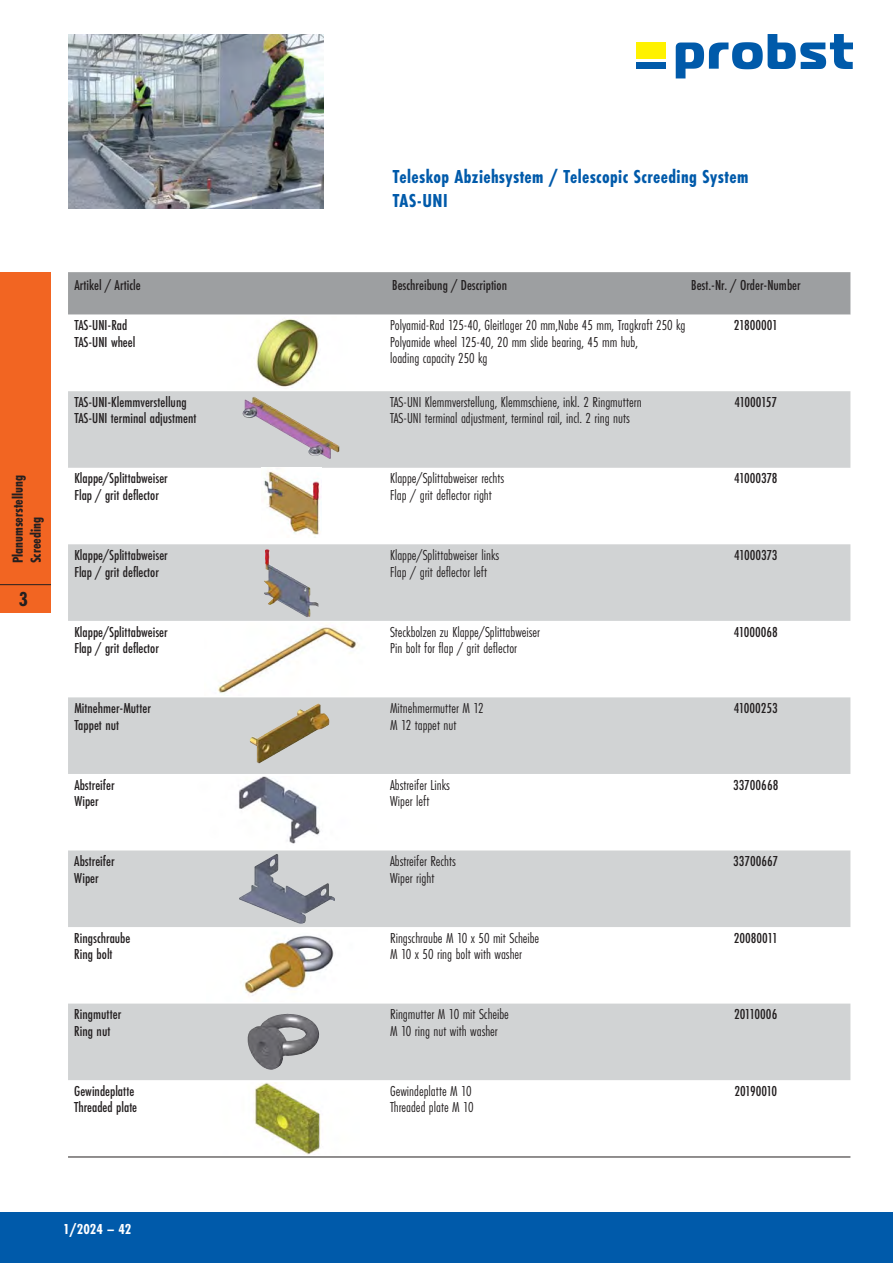
<style>
.page{position:relative;width:893px;height:1263px;background:#fff}
.page>*{position:absolute;margin:0;border:0;box-sizing:border-box;transform-origin:0 0}
.t1{font:700 21px "Futura PT Cond";color:#231f20}
.t2{font:700 19.5px/24px "Futura PT Cond";letter-spacing:.02em;color:#005aaa}
.t3{font:15px/16.5px "Futura PT Cond";color:#231f20}
.t4{font:500 15px/16.5px "Futura PT Cond";color:#231f20}
.t5{font:700 15px/18px "Futura PT Cond";color:#231f20}
.t6{font:500 15px "Futura PT Cond";letter-spacing:-.035em;color:#231f20}
.t7{font:500 15px "Futura PT Cond";letter-spacing:-.02em;color:#231f20}
.t8{font:700 15px "Futura PT Cond";color:#fff}
</style>
<div class="page">
<div style="left:0;top:1212px;width:893px;height:51px;background:#005aaa"></div>
<div style="left:0;top:272px;width:51px;height:340px;background:#f26522"></div>
<hr style="left:0;top:584px;width:51px;height:1px;background:#231f20">
<div style="left:636px;top:42px;width:30px;height:17px;background:#fff200"></div>
<svg style="left:676px;top:34px;width:177px;height:44px"></svg>
<div style="left:636px;top:62px;width:30px;height:7px;background:#005aaa"></div>
<img style="left:68px;top:34px;width:255px;height:174px">
<div style="left:68px;top:272px;width:782px;height:43px;background:#9d9fa1"></div>
<svg style="left:68px;top:391px;width:782px;height:689px;fill:#d1d3d4"></svg>
<img style="left:314px;top:713px;width:15px;height:19px">
<img style="left:296px;top:439px;width:43px;height:20px">
<img style="left:205px;top:623px;width:164px;height:72px">
<img style="left:192px;top:776px;width:190px;height:72px">
<img style="left:274px;top:882px;width:29px;height:13px">
<img style="left:256px;top:319px;width:63px;height:68px">
<img style="left:253px;top:1082px;width:68px;height:72px">
<img style="left:273px;top:1045px;width:42px;height:25px">
<img style="left:207px;top:929px;width:160px;height:72px">
<img style="left:261px;top:467px;width:61px;height:71px">
<img style="left:264px;top:549px;width:54px;height:68px">
<hr style="left:68px;top:1157px;width:782px;height:1px;background:#231f20">
<p class="t5" style="left:9px;top:563px;width:90px;rotate:-90deg">Planumserstellung<br>Screeding</p>
<h1 class="t1" style="left:19px;top:589px;width:11px">3</h1>
<h2 class="t2" style="left:393px;top:165px;width:357px">Teleskop Abziehsystem / Telescopic Screeding System<br>TAS-UNI</h2>
<p class="t4" style="left:74px;top:277px;width:68px">Artikel / Article</p>
<p class="t4" style="left:392px;top:277px;width:116px">Beschreibung / Description</p>
<p class="t4" style="left:74px;top:318px;width:62px">TAS-UNI-Rad<br>TAS-UNI wheel</p>
<p class="t3" style="left:390px;top:318px;width:297px">Polyamid-Rad 125-40, Gleitlager 20 mm,Nabe 45 mm, Tragkraft 250 kg<br>Polyamide wheel 125-40, 20 mm slide bearing, 45 mm hub,<br>loading capacity 250 kg</p>
<p class="t4" style="left:734px;top:318px;width:45px">21800001</p>
<p class="t4" style="left:74px;top:394px;width:124px">TAS-UNI-Klemmverstellung<br>TAS-UNI terminal adjustment</p>
<p class="t3" style="left:390px;top:394px;width:253px">TAS-UNI Klemmverstellung, Klemmschiene, inkl. 2 Ringmuttern<br>TAS-UNI terminal adjustment, terminal rail, incl. 2 ring nuts</p>
<p class="t6" style="left:734px;top:394px;width:44px">41000157</p>
<p class="t4" style="left:691px;top:277px;width:111px">Best.-Nr. / Order-Number</p>
<p class="t4" style="left:74px;top:471px;width:95px">Klappe/Splittabweiser<br>Flap / grit deflector</p>
<p class="t3" style="left:390px;top:471px;width:116px">Klappe/Splittabweiser rechts<br>Flap / grit deflector right</p>
<p class="t7" style="left:734px;top:471px;width:45px">41000378</p>
<p class="t4" style="left:74px;top:547px;width:95px">Klappe/Splittabweiser<br>Flap / grit deflector</p>
<p class="t3" style="left:390px;top:547px;width:110px">Klappe/Splittabweiser links<br>Flap / grit deflector left</p>
<p class="t7" style="left:734px;top:547px;width:45px">41000373</p>
<p class="t4" style="left:74px;top:624px;width:95px">Klappe/Splittabweiser<br>Flap / grit deflector</p>
<p class="t3" style="left:390px;top:624px;width:152px">Steckbolzen zu Klappe/Splittabweiser<br>Pin bolt for flap / grit deflector</p>
<p class="t4" style="left:734px;top:624px;width:46px">41000068</p>
<p class="t4" style="left:74px;top:700px;width:78px">Mitnehmer-Mutter<br>Tappet nut</p>
<p class="t3" style="left:390px;top:700px;width:95px">Mitnehmermutter M 12<br>M 12 tappet nut</p>
<p class="t4" style="left:734px;top:700px;width:46px">41000253</p>
<p class="t4" style="left:74px;top:777px;width:42px">Abstreifer<br>Wiper</p>
<p class="t3" style="left:390px;top:777px;width:61px">Abstreifer Links<br>Wiper left</p>
<p class="t4" style="left:733px;top:777px;width:47px">33700668</p>
<p class="t4" style="left:74px;top:853px;width:42px">Abstreifer<br>Wiper</p>
<p class="t3" style="left:390px;top:853px;width:67px">Abstreifer Rechts<br>Wiper right</p>
<p class="t4" style="left:733px;top:853px;width:46px">33700667</p>
<p class="t4" style="left:74px;top:930px;width:58px">Ringschraube<br>Ring bolt</p>
<p class="t3" style="left:390px;top:930px;width:151px">Ringschraube M 10 x 50 mit Scheibe<br>M 10 x 50 ring bolt with washer</p>
<p class="t4" style="left:734px;top:930px;width:45px">20080011</p>
<p class="t4" style="left:74px;top:1006px;width:48px">Ringmutter<br>Ring nut</p>
<p class="t3" style="left:390px;top:1006px;width:120px">Ringmutter M 10 mit Scheibe<br>M 10 ring nut with washer</p>
<p class="t4" style="left:734px;top:1006px;width:45px">20110006</p>
<p class="t4" style="left:74px;top:1083px;width:64px">Gewindeplatte<br>Threaded plate</p>
<p class="t3" style="left:390px;top:1083px;width:85px">Gewindeplatte M 10<br>Threaded plate M 10</p>
<p class="t6" style="left:734px;top:1083px;width:44px">20190010</p>
<p class="t8" style="left:63px;top:1221px;width:70px">1/2024 – 42</p>
</div>
